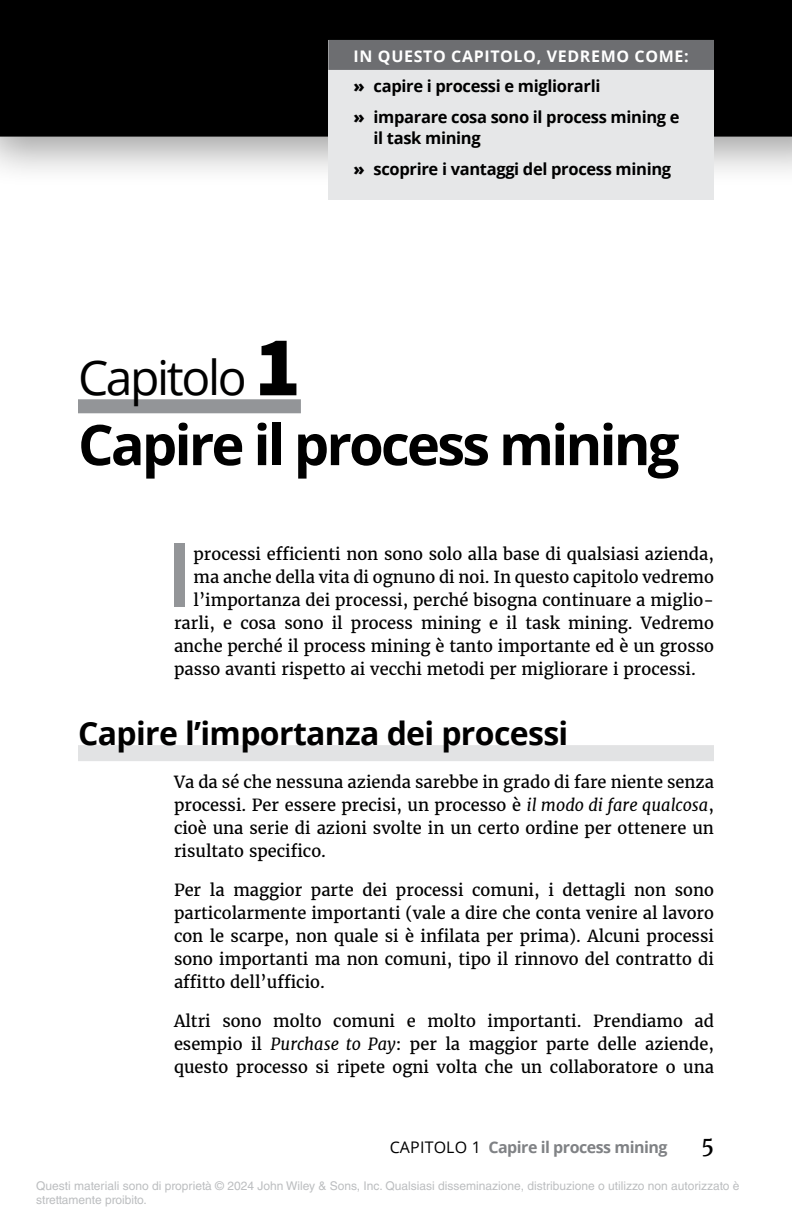
<style>
.page{position:relative;width:792px;height:1224px;background:#fff}
.page>*{position:absolute;margin:0;border:0;box-sizing:border-box;transform-origin:0 0}
.t1{font:600 88.2px "Open Sans";color:#939598}
.t2{font:700 56px "Open Sans";letter-spacing:-.05em;color:#000}
.t3{font:48px "Open Sans";letter-spacing:-.05em;color:#000}
.t4{font:700 32px "Open Sans";letter-spacing:-.02em;color:#000}
.t5{font:22px "Merriweather";color:#000}
.t6{font:16.4px/23px "Merriweather";color:#000;text-align:justify}
.t7{font:700 16.4px/31px "Open Sans";letter-spacing:-.02em;color:#000}
.t8{font:700 16px "Open Sans";letter-spacing:-.03em;color:#808285}
.t9{font:700 16px "Open Sans";letter-spacing:.04em;color:#fff}
.t10{font:12px/14.4px "Helvetica LT Std";color:#bcbec0}
.s1{font-weight:800}
.s2{font-family:"Source Sans Pro";font-weight:900;font-size:86px}
.s3{font-style:italic}
.s4{font-weight:400;color:#000}
</style>
<div class="page">
<div style="left:0;top:0;width:792px;height:188px;background:#000;opacity:.37"></div>
<div style="left:0;top:0;width:792px;height:137px;background:#000"></div>
<div style="left:78px;top:745px;width:636px;height:16px;background:#e2e3e4"></div>
<div style="left:78px;top:399px;width:223px;height:14px;background:#939598"></div>
<div style="left:328px;top:40px;width:386px;height:159px;background:#e6e7e8"></div>
<div style="left:328px;top:40px;width:386px;height:30px;background:#6d6e71"></div>
<p class="t9" style="left:354px;top:45px;width:337px">IN QUESTO CAPITOLO, VEDREMO COME:</p>
<p class="t7" style="left:354px;top:71px;width:328px"><span class="s1">»</span> capire i processi e migliorarli<br><span class="s1">»</span> imparare cosa sono il process mining e</p>
<p class="t7" style="left:354px;top:123px;width:319px;text-indent:20px">il task mining<br><span class="s1">»</span> scoprire i vantaggi del process mining</p>
<h3 class="t3" style="left:78px;top:345px;width:224px">Capitolo <span class="s2">1</span></h3>
<h2 class="t2" style="left:78px;top:405px;width:603px">Capire il process mining</h2>
<h1 class="t1" style="left:166px;top:514px;width:28px">I</h1>
<p class="t6" style="left:194px;top:542px;width:522px">processi efficienti non sono solo alla base di qualsiasi azienda,</p>
<p class="t6" style="left:194px;top:565px;width:522px">ma anche della vita di ognuno di noi. In questo capitolo vedremo</p>
<p class="t6" style="left:194px;top:588px;width:522px">l’importanza dei processi, perché bisogna continuare a miglio-</p>
<p class="t6" style="left:174px;top:611px;width:541px">rarli, e cosa sono il process mining e il task mining. Vedremo</p>
<p class="t6" style="left:174px;top:634px;width:541px">anche perché il process mining è tanto importante ed è un grosso</p>
<p class="t6" style="left:174px;top:657px;width:523px">passo avanti rispetto ai vecchi metodi per migliorare i processi.</p>
<h3 class="t4" style="left:78px;top:711px;width:492px">Capire l’importanza dei processi</h3>
<p class="t6" style="left:174px;top:770px;width:542px">Va da sé che nessuna azienda sarebbe in grado di fare niente senza processi. Per essere precisi, un processo è <span class="s3">il modo di fare qualcosa</span>, cioè una serie di azioni svolte in un certo ordine per ottenere un risultato specifico.</p>
<p class="t6" style="left:174px;top:878px;width:542px">Per la maggior parte dei processi comuni, i dettagli non sono particolarmente importanti (vale a dire che conta venire al lavoro con le scarpe, non quale si è infilata per prima). Alcuni processi sono importanti ma non comuni, tipo il rinnovo del contratto di affitto dell’ufficio.</p>
<p class="t6" style="left:174px;top:1009px;width:542px">Altri sono molto comuni e molto importanti. Prendiamo ad esempio il <span class="s3">Purchase to Pay</span>: per la maggior parte delle aziende, questo processo si ripete ogni volta che un collaboratore o una</p>
<p class="t8" style="left:390px;top:1136px;width:279px"><span class="s4">CAPITOLO 1</span> Capire il process mining</p>
<h3 class="t5" style="left:701px;top:1130px;width:14px">5</h3>
<p class="t10" style="left:36px;top:1178px;width:705px">Questi materiali sono di proprietà © 2024 John Wiley &amp; Sons, Inc. Qualsiasi disseminazione, distribuzione o utilizzo non autorizzato è strettamente proibito.</p>
</div>
